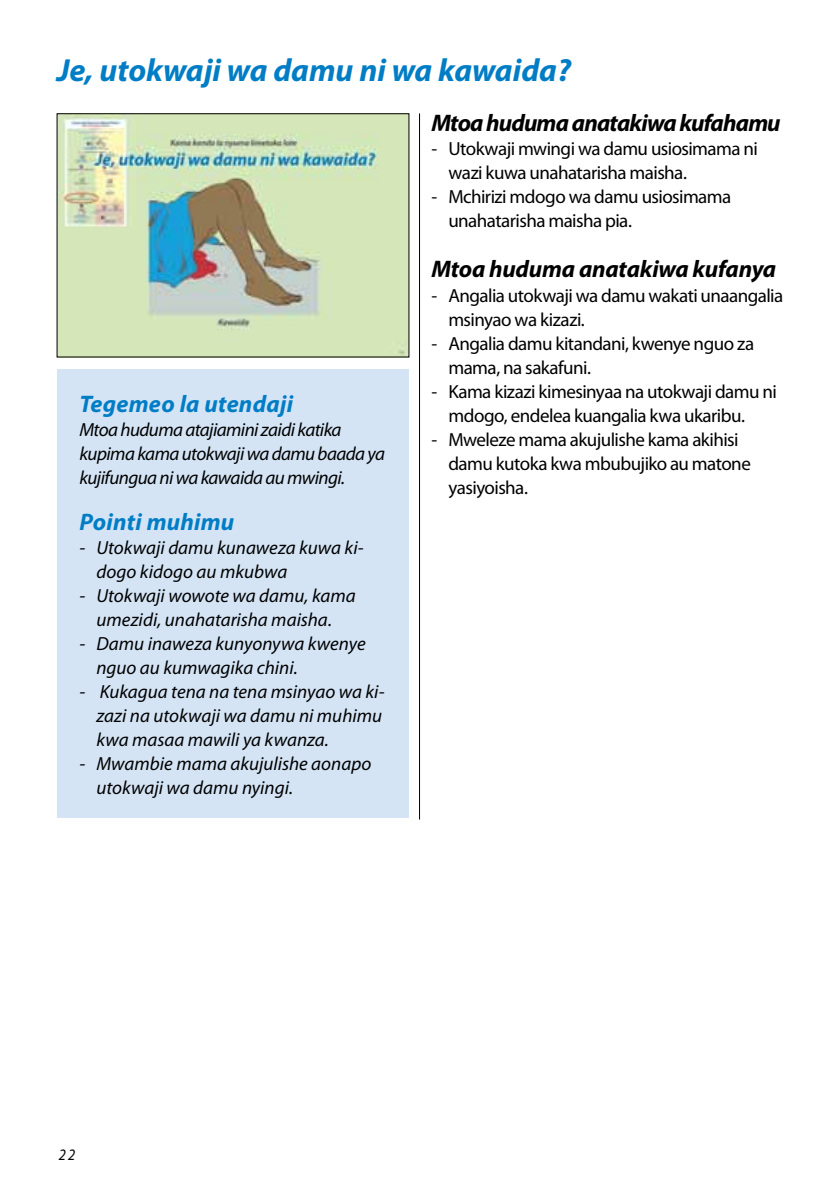
<style>
.page{position:relative;width:840px;height:1191px;background:#fff}
.page>*{position:absolute;margin:0;border:0;box-sizing:border-box;transform-origin:0 0}
.t1{font:italic 700 32px "Myriad Pro";color:#007dc5}
.t2{font:italic 700 24px "Myriad Pro";letter-spacing:.01em;color:#007dc5}
.t3{font:italic 700 24px "Myriad Pro";letter-spacing:-.03em;color:#000}
.t4{font:italic 700 24px "Myriad Pro";letter-spacing:-.01em;color:#000}
.t5{font:19px/24px "Myriad Pro";letter-spacing:-.03em;color:#000}
.t6{font:italic 19px/24px "Myriad Pro";color:#000}
.t7{font:italic 19px/24px "Myriad Pro";letter-spacing:-.03em;color:#000}
.t8{font:italic 16px "Myriad Pro";color:#000;scale:.91 1}
</style>
<div class="page">
<hr style="left:419px;top:113px;width:1px;height:706px;background:#000">
<div style="left:57px;top:369px;width:351px;height:448px;background:#d4e4f5"></div>
<img style="left:59px;top:115px;width:348px;height:240px">
<h1 class="t1" style="left:57px;top:49px;width:515px">Je, utokwaji wa damu ni wa kawaida?</h1>
<p class="t2" style="left:79px;top:388px;width:215px">Tegemeo la utendaji</p>
<p class="t7" style="left:79px;top:418px;width:307px">Mtoa huduma atajiamini zaidi katika kupima kama utokwaji wa damu baada ya kujifungua ni wa kawaida au mwingi.</p>
<p class="t2" style="left:79px;top:506px;width:156px">Pointi muhimu</p>
<p class="t6" style="left:96px;top:536px;width:269px;text-indent:-17px">- Utokwaji damu kunaweza kuwa ki&shy;dogo kidogo au mkubwa</p>
<p class="t6" style="left:79px;top:583px;width:278px;text-align:center">- Utokwaji wowote wa damu, kama umezidi, unahatarisha maisha.</p>
<p class="t6" style="left:96px;top:631px;width:270px;text-indent:-17px">- Damu inaweza kunyonywa kwenye nguo au kumwagika chini.</p>
<p class="t6" style="left:96px;top:679px;width:289px;text-indent:-17px">- Kukagua tena na tena msinyao wa ki&shy;zazi na utokwaji wa damu ni muhimu kwa masaa mawili ya kwanza.</p>
<p class="t6" style="left:96px;top:751px;width:276px;text-indent:-17px">- Mwambie mama akujulishe aonapo utokwaji wa damu nyingi.</p>
<p class="t3" style="left:431px;top:108px;width:350px">Mtoa huduma anatakiwa kufahamu</p>
<p class="t5" style="left:448px;top:137px;width:311px;text-indent:-17px">- Utokwaji mwingi wa damu usiosimama ni wazi kuwa unahatarisha maisha.</p>
<p class="t5" style="left:448px;top:185px;width:284px;text-indent:-17px">- Mchirizi mdogo wa damu usiosimama unahatarisha maisha pia.</p>
<p class="t4" style="left:431px;top:254px;width:346px">Mtoa huduma anatakiwa kufanya</p>
<p class="t5" style="left:448px;top:283px;width:336px;text-indent:-17px">- Angalia utokwaji wa damu wakati unaangalia msinyao wa kizazi.</p>
<p class="t5" style="left:448px;top:331px;width:307px;text-indent:-17px">- Angalia damu kitandani, kwenye nguo za mama, na sakafuni.</p>
<p class="t5" style="left:448px;top:379px;width:330px;text-indent:-17px">- Kama kizazi kimesinyaa na utokwaji damu ni mdogo, endelea kuangalia kwa ukaribu.</p>
<p class="t5" style="left:448px;top:427px;width:304px;text-indent:-17px">- Mweleze mama akujulishe kama akihisi damu kutoka kwa mbubujiko au matone yasiyoisha.</p>
<p class="t8" style="left:59px;top:1144px;width:20px">22</p>
</div>
